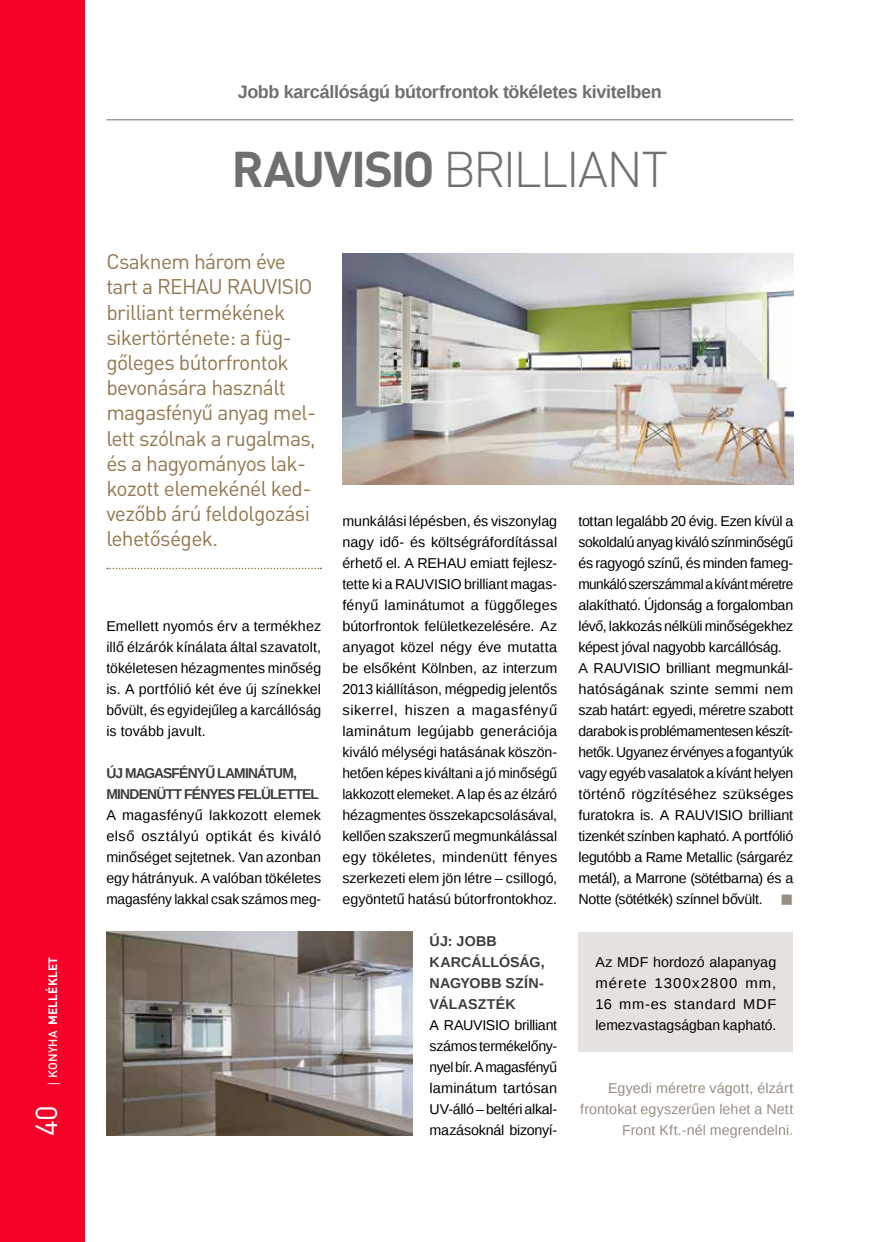
<style>
.page{position:relative;width:872px;height:1242px;background:#fff}
.page>*{position:absolute;margin:0;border:0;box-sizing:border-box;transform-origin:0 0}
.t1{font:300 49.5px "DIN Pro";letter-spacing:-.04em;color:#706f6f}
.t2{font:30px "DIN Pro";color:#fff}
.t3{font:21px/25.2px "DIN Pro";letter-spacing:-.03em;color:#937752}
.t4{font:700 18px "Liberation Sans";letter-spacing:-.02em;color:#706f6f}
.t5{font:14.25px/21px "Liberation Sans";letter-spacing:-.015em;color:#000;text-align:justify}
.t6{font:14.25px/21px "Liberation Sans";letter-spacing:.01em;color:#968e82;text-align:right}
.t7{font:700 14.25px/21px "Liberation Sans";letter-spacing:-.05em;color:#3c3c3b}
.t8{font:700 14.25px/21px "Liberation Sans";letter-spacing:.005em;color:#3c3c3b}
.t9{font:700 12px "DIN Pro";letter-spacing:.01em;color:#fff}
.s1{font-family:"Open Sans";font-weight:400}
.s2{font-weight:500}
.s3{font-weight:700}
.s4{font-size:21px;color:#968e82}
</style>
<div class="page">
<div style="left:0;top:0;width:85px;height:1242px;background:#f70128"></div>
<div style="left:578px;top:932px;width:215px;height:119px;background:#e5e1de"></div>
<svg style="left:107px;top:568px;width:214px;height:1px"></svg>
<hr style="left:106px;top:119px;width:687px;height:1px;background:#706f6f">
<img style="left:106px;top:931px;width:306px;height:204px">
<img style="left:342px;top:253px;width:451px;height:231px">
<p class="t9" style="left:45px;top:1087px;width:132px;rotate:-90deg"><span class="s1">|</span> <span class="s2">KONYHA</span> MELLÉKLET</p>
<h2 class="t2" style="left:26px;top:1136px;width:33px;rotate:-90deg">40</h2>
<p class="t4" style="left:238px;top:80px;width:426px">Jobb karcállóságú bútorfrontok tökéletes kivitelben</p>
<h1 class="t1" style="left:231px;top:135px;width:438px"><span class="s3">RAUVISIO</span> BRILLIANT</h1>
<p class="t3" style="left:106px;top:248px;width:211px">Csaknem három éve tart a REHAU RAUVISIO brilliant termékének sikertörténete: a füg&shy;gőleges bútorfrontok bevonására használt magasfényű anyag mel&shy;lett szólnak a rugalmas, és a hagyományos lak&shy;kozott elemekénél ked&shy;vezőbb árú feldolgozási lehetőségek.</p>
<p class="t5" style="left:106px;top:616px;width:216px">Emellett nyomós érv a termékhez illő élzárók kínálata által szavatolt, tökéletesen hézagmentes minőség is. A portfólió két éve új színekkel bővült, és egyidejűleg a karcállóság is tovább javult.</p>
<p class="t7" style="left:106px;top:762px;width:214px">ÚJ MAGASFÉNYŰ LAMINÁTUM,<br>MINDENÜTT FÉNYES FELÜLETTEL</p>
<p class="t5" style="left:106px;top:805px;width:216px">A magasfényű lakkozott elemek első osztályú optikát és kiváló minőséget sejtetnek. Van azonban egy hátrányuk. A valóban tökéletes magasfény lakkal csak számos meg-</p>
<p class="t5" style="left:342px;top:511px;width:216px">munkálási lépésben, és viszonylag nagy idő- és költségráfordítással érhető el. A REHAU emiatt fejlesz&shy;tette ki a RAUVISIO brilliant magas&shy;fényű laminátumot a függőleges bútorfrontok felületkezelésére. Az anyagot közel négy éve mutatta be elsőként Kölnben, az interzum 2013 kiállításon, mégpedig jelentős sikerrel, hiszen a magasfényű laminátum legújabb generációja kiváló mélységi hatásának köszön&shy;hetően képes kiváltani a jó minőségű lakkozott elemeket. A lap és az élzáró hézagmentes összekapcsolásával, kellően szakszerű megmunkálással egy tökéletes, mindenütt fényes szerkezeti elem jön létre – csillogó, egyöntetű hatású bútorfrontokhoz.</p>
<p class="t8" style="left:429px;top:930px;width:117px">ÚJ: JOBB<br>KARCÁLLÓSÁG,<br>NAGYOBB SZÍN-<br>VÁLASZTÉK</p>
<p class="t5" style="left:429px;top:1015px;width:129px">A RAUVISIO brilliant számos termékelőn - nyel bír. A magasfényű laminátum tartósan UV-álló – beltéri alkal&shy;mazásoknál bizonyí-</p>
<p class="t5" style="left:578px;top:511px;width:216px;text-align:left">tottan legalább 20 évig. Ezen kívül a sokoldalú anyag kiváló színminőségű és ragyogó színű, és minden fameg&shy;munkáló szerszámmal a kívánt méretre alakítható. Újdonság a forgalomban lévő, lakkozás nélküli minőségekhez képest jóval nagyobb karcállóság.<br>A RAUVISIO brilliant megmunkál&shy;hatóságának szinte semmi nem szab határt: egyedi, méretre szabott darabok is problémamentesen készít&shy;hetők. Ugyanez érvényes a fogantyúk vagy egyéb vasalatok a kívánt helyen történő rögzítéséhez szükséges furatokra is. A RAUVISIO brilliant tizenkét színben kapható. A portfólió legutóbb a Rame Metallic (sárgaréz metál), a Marrone (sötétbarna) és a Notte (sötétkék) színnel bővült. <span class="s4">■</span></p>
<p class="t5" style="left:595px;top:952px;width:182px">Az MDF hordozó alapanyag mérete 1300x2800 mm, 16 mm-es standard MDF lemezvastagságban kapható.</p>
<p class="t6" style="left:580px;top:1078px;width:215px">Egyedi méretre vágott, élzárt frontokat egyszerűen lehet a Nett<br>Front Kft.-nél megrendelni.</p>
</div>
